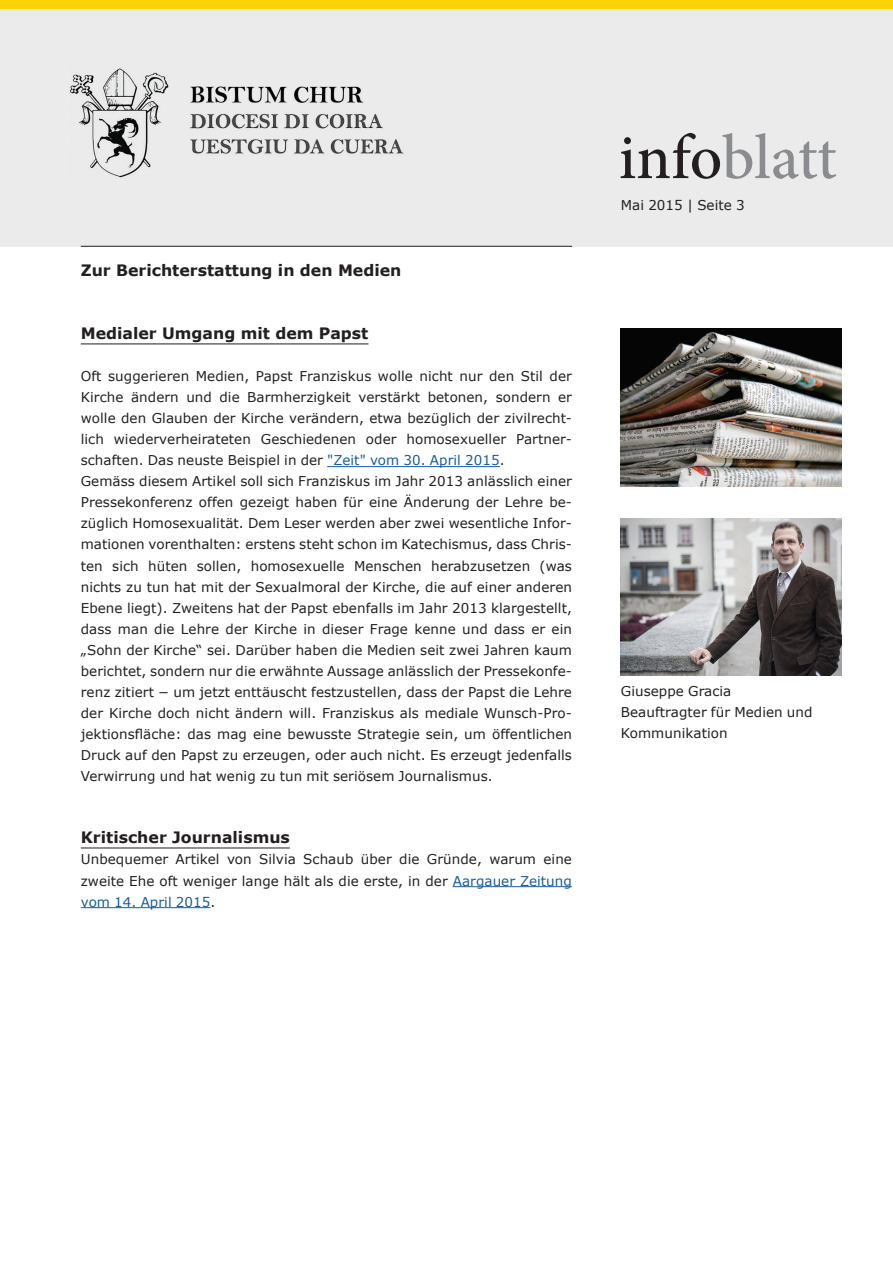
<style>
.page{position:relative;width:893px;height:1263px;background:#fff}
.page>*{position:absolute;margin:0;border:0;box-sizing:border-box;transform-origin:0 0}
.t1{font:500 63.6px "Minion Pro";letter-spacing:-.005em;color:#8a8c8f}
.t2{font:700 15.75px "Verdana";color:#231f20}
.t3{font:13.5px/21px "Verdana";letter-spacing:.005em;color:#231f20}
.s1{color:#175d9e}
.s2{color:#231f20}
</style>
<div class="page">
<div style="left:0;top:9px;width:893px;height:238px;background:#eaebea"></div>
<hr style="left:81px;top:246px;width:491px;height:1px;background:#231f20">
<hr style="left:81px;top:344px;width:287px;height:1px;background:#231f20">
<hr style="left:327px;top:466px;width:173px;height:1px;background:#175d9e">
<hr style="left:81px;top:848px;width:209px;height:1px;background:#231f20">
<hr style="left:453px;top:886px;width:119px;height:1px;background:#175d9e">
<hr style="left:81px;top:907px;width:130px;height:1px;background:#175d9e">
<div style="left:0;top:0;width:893px;height:9px;background:#fed304"></div>
<img style="left:621px;top:328px;width:221px;height:158px">
<img style="left:621px;top:518px;width:221px;height:157px">
<p class="t2" style="left:81px;top:259px;width:322px">Zur Berichterstattung in den Medien</p>
<p class="t2" style="left:81px;top:322px;width:289px">Medialer Umgang mit dem Papst</p>
<p class="t3" style="left:81px;top:366px;width:493px">Oft suggerieren Medien, Papst Franziskus wolle nicht nur den Stil der Kirche ändern und die Barmherzigkeit verstärkt betonen, sondern er wolle den Glauben der Kirche verändern, etwa bezüglich der zivilrecht&shy;lich wiederverheirateten Geschiedenen oder homosexueller Partner&shy;schaften. Das neuste Beispiel in der <span class="s1">"Zeit" vom 30. April 2015</span>.<br>Gemäss diesem Artikel soll sich Franziskus im Jahr 2013 anlässlich einer Pressekonferenz offen gezeigt haben für eine Änderung der Lehre be&shy;züglich Homosexualität. Dem Leser werden aber zwei wesentliche Infor&shy;mationen vorenthalten: erstens steht schon im Katechismus, dass Chris&shy;ten sich hüten sollen, homosexuelle Menschen herabzusetzen (was nichts zu tun hat mit der Sexualmoral der Kirche, die auf einer anderen Ebene liegt). Zweitens hat der Papst ebenfalls im Jahr 2013 klargestellt, dass man die Lehre der Kirche in dieser Frage kenne und dass er ein „Sohn der Kirche“ sei. Darüber haben die Medien seit zwei Jahren kaum berichtet, sondern nur die erwähnte Aussage anlässlich der Pressekonfe&shy;renz zitiert − um jetzt enttäuscht festzustellen, dass der Papst die Lehre der Kirche doch nicht ändern will. Franziskus als mediale Wunsch-Pro&shy;jektionsfläche: das mag eine bewusste Strategie sein, um öffentlichen Druck auf den Papst zu erzeugen, oder auch nicht. Es erzeugt jedenfalls Verwirrung und hat wenig zu tun mit seriösem Journalismus.</p>
<p class="t2" style="left:81px;top:826px;width:211px">Kritischer Journalismus</p>
<p class="t3" style="left:81px;top:849px;width:493px;text-align:justify">Unbequemer Artikel von Silvia Schaub über die Gründe, warum eine zweite Ehe oft weniger lange hält als die erste, in der <span class="s1">Aargauer Zeitung vom 14. April 2015</span>.</p>
<h1 class="t1" style="left:619px;top:115px;width:220px"><span class="s2">info</span>blatt</h1>
<p class="t3" style="left:621px;top:195px;width:125px">Mai 2015 | Seite 3</p>
<p class="t3" style="left:621px;top:681px;width:193px">Giuseppe Gracia<br>Beauftragter für Medien und<br>Kommunikation</p>
</div>
